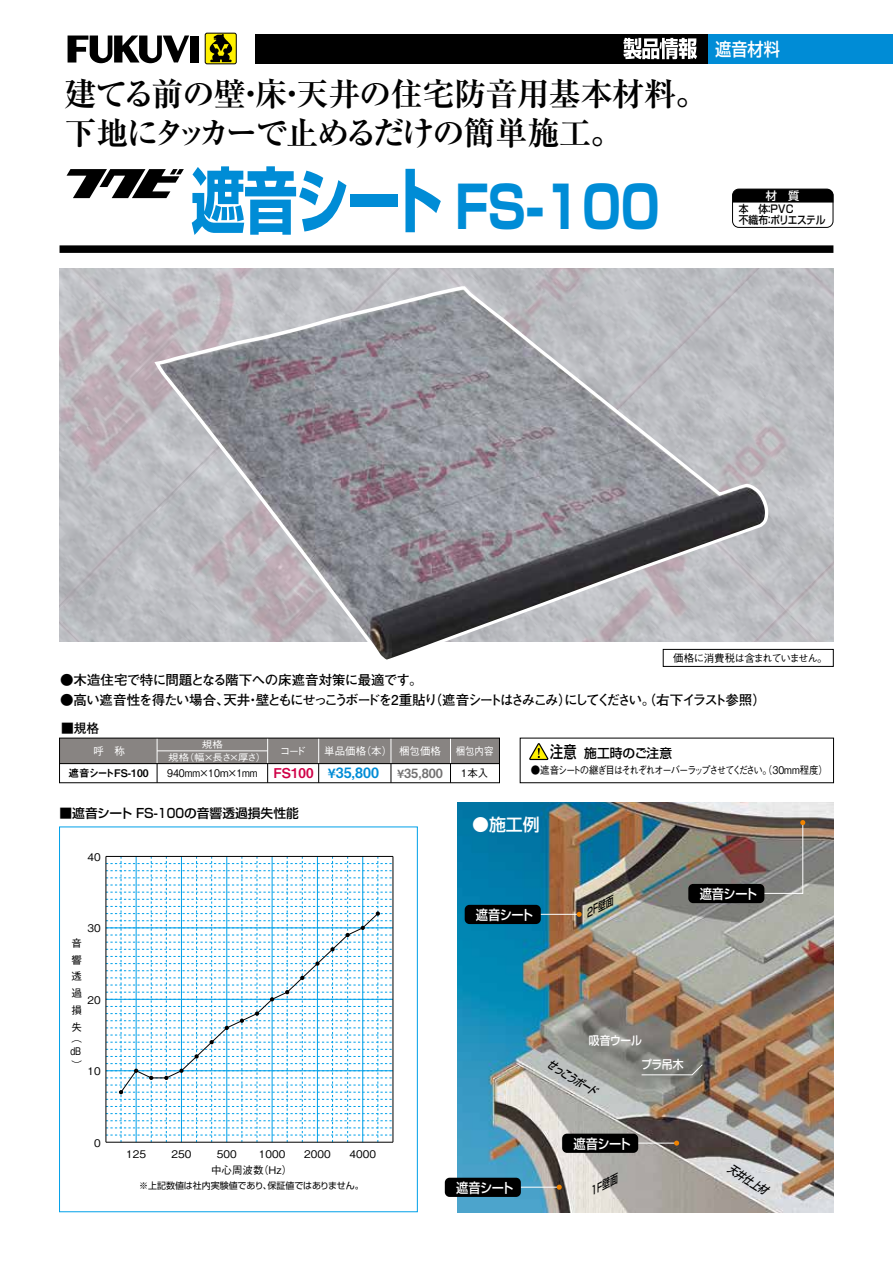
<style>
.page{position:relative;width:893px;height:1263px;background:#fff}
.page>*{position:absolute;margin:0;border:0;box-sizing:border-box;transform-origin:0 0}
.t1{font:700 57.6px "Shin Go Pro";color:#008cd6;scale:.83 1}
.t2{font:700 32.4px/39px "Ryumin Pro";letter-spacing:-.04em;color:#000}
.t3{font:500 18px "Shin Go Pro";color:#fff;scale:.9 1}
.t4{font:500 16.95px "Shin Go Pro";color:#fff}
.t5{font:700 13.5px "Futo Go B101 Pro";letter-spacing:-.135em;color:#000}
.t6{font:700 13.5px "Futo Go B101 Pro";letter-spacing:-.035em;color:#000}
.t7{font:500 13.5px "Shin Go Pro";letter-spacing:-.035em;color:#fff;scale:.9 1}
.t8{font:500 12.75px "Shin Go Pro";color:#000}
.t9{font:700 12.75px "Futo Go B101 Pro";color:#000}
.t10{font:500 12px "Shin Go Pro";letter-spacing:-.03em;color:#fff;scale:.9 1}
.t11{font:italic 500 11.55px "Shin Go Pro";color:#000;scale:.78 1}
.t12{font:500 11.25px "Shin Go Pro";color:#fff}
.t13{font:500 10.8px/11.2px "Shin Go Pro";letter-spacing:-.025em;color:#000;scale:.9 1}
.t14{font:500 10.5px/16.8px "Gothic BBB Pro";color:#000}
.t15{font:500 10.5px "Gothic BBB Pro";letter-spacing:-.135em;color:#000;scale:.9 1}
.t16{font:500 10.5px "Gothic BBB Pro";color:#000;scale:.9 1}
.t17{font:500 10.5px "Gothic BBB Pro";color:#fff}
.t18{font:500 10.5px "Gothic BBB Pro";letter-spacing:-.09em;color:#000}
.t19{font:10.5px "Midashi Go Pro MB31";letter-spacing:-.035em;color:#000}
.t20{font:italic 500 10.5px "Shin Go Pro";color:#000;scale:.84 1}
.t21{font:500 10.5px "Gothic BBB Pro";color:#fff;scale:.9 1}
.t22{font:500 9.45px/12.8px "Gothic BBB Pro";letter-spacing:-.08em;color:#fff;scale:1.11 1}
.t23{font:9px "Shin Go Pro";letter-spacing:-.01em;color:#000}
.s1{font-size:72px}
.s2{font-size:16.5px}
.s3{font-family:"Midashi Go Pro MB31";font-weight:400;font-size:13.5px;color:#cf0047}
.s4{font-family:"Midashi Go Pro MB31";font-weight:400;font-size:12.75px;color:#008cd6}
.s5{font-family:"Midashi Go Pro MB31";font-weight:400;font-size:14.25px;color:#008cd6}
.s6{font-family:"Midashi Go Pro MB31";font-weight:400;font-size:11.25px;color:#727171}
.s7{font-family:"Midashi Go Pro MB31";font-weight:400;font-size:12.75px;color:#727171}
</style>
<div class="page">
<img style="left:458px;top:802px;width:375px;height:410px">
<img style="left:59px;top:269px;width:774px;height:372px">
<div style="left:663px;top:649px;width:170px;height:18px;border:1px solid #000"></div>
<div style="left:60px;top:245px;width:773px;height:8px;background:#000"></div>
<svg style="left:67px;top:169px;width:117px;height:29px"></svg>
<div style="left:59px;top:826px;width:359px;height:386px;border:1px solid #00a0e9"></div>
<div style="left:255px;top:34px;width:638px;height:30px;background:#000"></div>
<div style="left:205px;top:33px;width:31px;height:31px;background:#fff100;border-radius:2px"></div>
<div style="left:205px;top:33px;width:32px;height:31px;border:1px solid #000;border-radius:2px"></div>
<svg style="left:209px;top:34px;width:24px;height:28px"></svg>
<div style="left:190px;top:36px;width:8px;height:26px;background:#000"></div>
<svg style="left:68px;top:36px;width:121px;height:27px"></svg>
<svg style="left:623px;top:38px;width:74px;height:21px;background:#ababab"></svg>
<div style="left:708px;top:34px;width:185px;height:30px;background:#008cd6"></div>
<div style="left:732px;top:189px;width:101px;height:39px;border:1px solid #000;border-radius:6px"></div>
<svg style="left:732px;top:189px;width:101px;height:14px"></svg>
<div style="left:60px;top:738px;width:439px;height:26px;background:#888482"></div>
<hr style="left:157px;top:751px;width:111px;height:1px;background:#fff">
<svg style="left:157px;top:740px;width:1px;height:41px"></svg>
<svg style="left:267px;top:740px;width:1px;height:41px"></svg>
<svg style="left:391px;top:740px;width:1px;height:41px"></svg>
<svg style="left:318px;top:740px;width:1px;height:41px"></svg>
<svg style="left:450px;top:740px;width:1px;height:41px"></svg>
<div style="left:59px;top:738px;width:441px;height:45px;border:1px solid #000"></div>
<hr style="left:60px;top:763px;width:439px;height:1px;background:#000">
<svg style="left:107px;top:857px;width:286px;height:285px"></svg>
<svg style="left:120px;top:912px;width:259px;height:181px"></svg>
<hr style="left:106px;top:856px;width:287px;height:1px;background:#000">
<hr style="left:106px;top:1142px;width:287px;height:1px;background:#000">
<hr style="left:106px;top:856px;width:1px;height:286px;background:#000">
<hr style="left:393px;top:856px;width:1px;height:286px;background:#000">
<svg style="left:529px;top:743px;width:20px;height:18px"></svg>
<hr style="left:483px;top:914px;width:96px;height:1px;background:#fff">
<svg style="left:577px;top:912px;width:5px;height:5px"></svg>
<div style="left:465px;top:905px;width:76px;height:19px;background:#000;border-radius:5px"></div>
<hr style="left:463px;top:1187px;width:96px;height:1px;background:#fff">
<svg style="left:557px;top:1185px;width:5px;height:5px"></svg>
<div style="left:445px;top:1178px;width:76px;height:19px;background:#000;border-radius:5px"></div>
<hr style="left:581px;top:1143px;width:96px;height:1px;background:#fff">
<svg style="left:674px;top:1140px;width:5px;height:6px"></svg>
<div style="left:562px;top:1134px;width:76px;height:19px;background:#000;border-radius:5px"></div>
<img style="left:706px;top:820px;width:99px;height:74px">
<div style="left:688px;top:884px;width:76px;height:19px;background:#000;border-radius:5px"></div>
<svg style="left:641px;top:1064px;width:62px;height:11px"></svg>
<svg style="left:153px;top:283px;width:620px;height:384px"></svg>
<img style="left:160px;top:290px;width:605px;height:370px">
<h2 class="t2" style="left:65px;top:73px;width:645px">建てる前の壁・床・天井の住宅防音用基本材料。下地にタッカーで止めるだけの簡単施工。</h2>
<h1 class="t1" style="left:191px;top:162px;width:566px"><span class="s1">遮音シート</span> FS-100</h1>
<h3 class="t3" style="left:715px;top:34px;width:73px">遮音材料</h3>
<p class="t12" style="left:766px;top:187px;width:35px">材　質</p>
<p class="t13" style="left:739px;top:202px;width:98px">本　体：PVC<br>不織布：ポリエステル</p>
<p class="t18" style="left:673px;top:650px;width:156px">価格に消費税は含まれていません。</p>
<p class="t6" style="left:60px;top:669px;width:364px">●木造住宅で特に問題となる階下への床遮音対策に最適です。</p>
<p class="t5" style="left:60px;top:689px;width:707px">●高い遮音性を得たい場合、天井・壁ともにせっこうボードを2重貼り（遮音シートはさみこみ）にしてください。（右下イラスト参照）</p>
<p class="t9" style="left:61px;top:718px;width:40px">■規格</p>
<p class="t22" style="left:168px;top:737px;width:90px;text-indent:34px">規格<br>規格（幅×長さ×厚さ）</p>
<p class="t17" style="left:94px;top:742px;width:33px">呼　称</p>
<p class="t17" style="left:280px;top:742px;width:28px">コード</p>
<p class="t17" style="left:324px;top:742px;width:118px">単品価格（本） 梱包価格</p>
<p class="t21" style="left:456px;top:742px;width:43px">梱包内容</p>
<p class="t8" style="left:550px;top:742px;width:123px"><span class="s2">注意</span> 施工時のご注意</p>
<p class="t19" style="left:69px;top:764px;width:82px">遮音シートFS-100</p>
<p class="t16" style="left:167px;top:764px;width:308px">940mm×10m×1mm <span class="s3">FS100</span> <span class="s4">￥</span><span class="s5">35,800</span> <span class="s6">￥</span><span class="s7">35,800</span></p>
<p class="t14" style="left:461px;top:763px;width:29px">1本入</p>
<p class="t15" style="left:531px;top:762px;width:332px">●遮音シートの継ぎ目はそれぞれオーバーラップさせてください。（30mm程度）</p>
<p class="t8" style="left:60px;top:803px;width:241px">■遮音シート FS-100の音響透過損失性能</p>
<p class="t14" style="left:87px;top:847px;width:15px">40</p>
<p class="t14" style="left:87px;top:919px;width:15px">30</p>
<p class="t14" style="left:72px;top:933px;width:12px;text-align:justify">音響透過損失</p>
<p class="t14" style="left:70px;top:1030px;width:13px;line-height:12.6px">（dB</p>
<p class="t14" style="left:72px;top:1055px;width:12px">）</p>
<p class="t14" style="left:87px;top:990px;width:15px">20</p>
<p class="t14" style="left:87px;top:1061px;width:15px">10</p>
<p class="t14" style="left:94px;top:1133px;width:8px">0</p>
<p class="t14" style="left:126px;top:1144px;width:21px">125</p>
<p class="t14" style="left:172px;top:1144px;width:21px">250</p>
<p class="t14" style="left:217px;top:1144px;width:21px">500</p>
<p class="t14" style="left:211px;top:1145px;width:83px;line-height:16px;text-indent:48px">1000中心周波数（Hz）</p>
<p class="t14" style="left:304px;top:1144px;width:28px">2000</p>
<p class="t14" style="left:349px;top:1144px;width:28px">4000</p>
<p class="t23" style="left:139px;top:1178px;width:226px">※上記数値は社内実験値であり、保証値ではありません。</p>
<p class="t4" style="left:472px;top:811px;width:69px">●施工例</p>
<p class="t7" style="left:476px;top:903px;width:66px">遮音シート</p>
<p class="t20" style="left:581px;top:906px;width:37px;rotate:-27deg">2F壁面</p>
<p class="t7" style="left:700px;top:883px;width:66px">遮音シート</p>
<p class="t7" style="left:456px;top:1176px;width:66px">遮音シート</p>
<p class="t10" style="left:589px;top:1030px;width:61px">吸音ウール</p>
<p class="t11" style="left:553px;top:1054px;width:73px;rotate:32deg">せっこうボード</p>
<p class="t10" style="left:641px;top:1055px;width:49px">プラ吊木</p>
<p class="t7" style="left:573px;top:1132px;width:66px">遮音シート</p>
<p class="t20" style="left:585px;top:1184px;width:37px;rotate:-27deg">1F壁面</p>
<p class="t11" style="left:734px;top:1160px;width:59px;rotate:32deg">天井仕上材</p>
</div>
